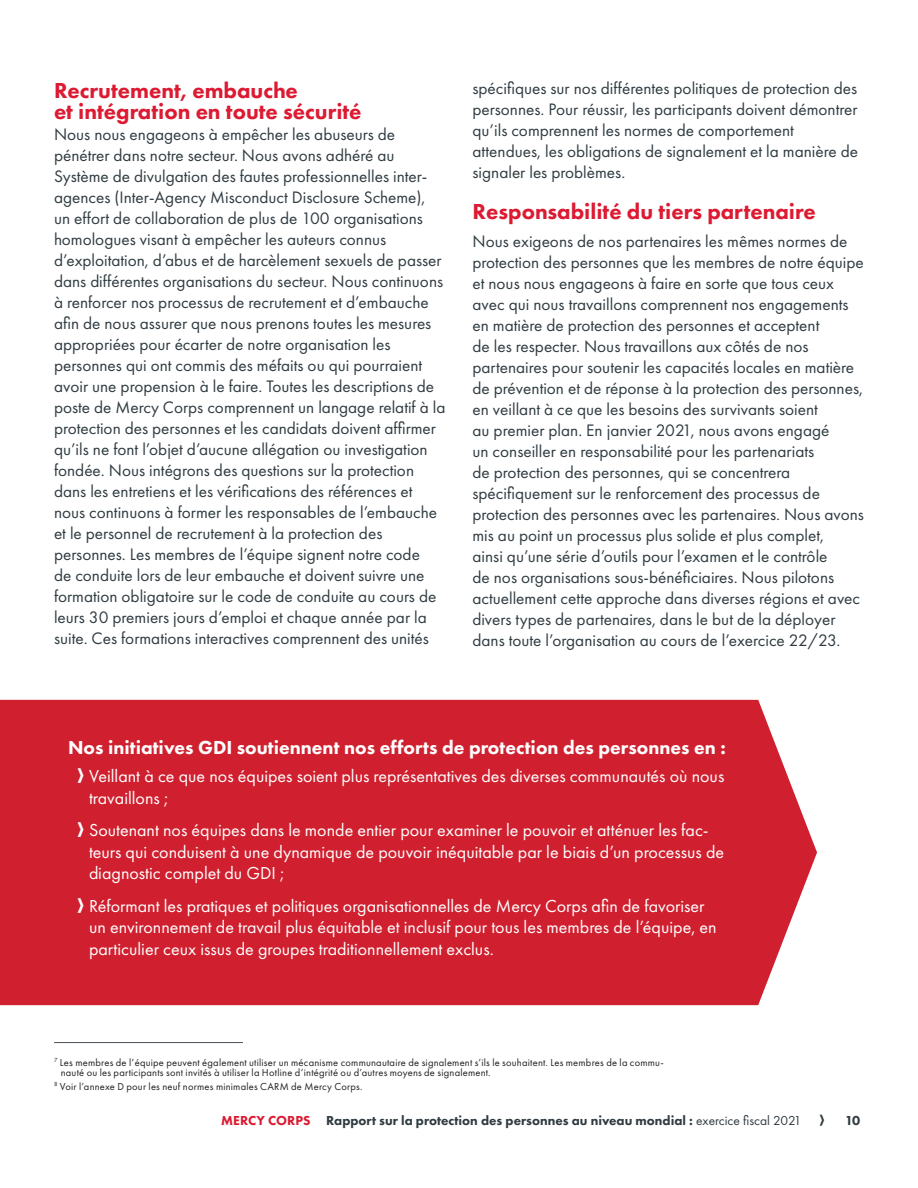
<style>
.page{position:relative;width:918px;height:1188px;background:#fff}
.page>*{position:absolute;margin:0;border:0;box-sizing:border-box;transform-origin:0 0}
.Body_Text{font:800 22.5px/21px "Futura PT";color:#dc1a32}
.Heading_3{font:800 22.5px "Futura PT";color:#dc1a32}
.Heading_4{font:800 19.5px "Futura PT";color:#fff}
.t1{font:18px/21.6px "Futura PT";color:#fff}
.Body_Text-2{font:17.25px/21px "Futura PT";color:#2f3b41}
.t2{font:800 13.5px "Futura PT";color:#2f3b41}
.Footnote{font:10.5px/10.5px "Futura PT";letter-spacing:.02em;color:#231f20}
.s1{color:#dc1a32}
.s2{font-weight:400}
</style>
<div class="page">
<div style="left:0;top:700px;width:817px;height:305px;background:#d0202f"></div>
<hr style="left:54px;top:1042px;width:189px;height:1px;background:#4c5159">
<svg style="left:78px;top:768px;width:5px;height:15px"></svg>
<svg style="left:78px;top:822px;width:5px;height:15px"></svg>
<svg style="left:78px;top:898px;width:5px;height:15px"></svg>
<p class="Body_Text" style="left:54px;top:80px;width:309px">Recrutement, embauche<br>et intégration en toute sécurité</p>
<p class="Body_Text-2" style="left:54px;top:124px;width:393px">Nous nous engageons à empêcher les abuseurs de pénétrer dans notre secteur. Nous avons adhéré au Système de divulgation des fautes professionnelles inter&shy;agences (Inter-Agency Misconduct Disclosure Scheme), un effort de collaboration de plus de 100 organisations homologues visant à empêcher les auteurs connus d’exploitation, d’abus et de harcèlement sexuels de passer dans différentes organisations du secteur. Nous continuons à renforcer nos processus de recrutement et d’embauche afin de nous assurer que nous prenons toutes les mesures appropriées pour écarter de notre organisation les personnes qui ont commis des méfaits ou qui pourraient avoir une propension à le faire. Toutes les descriptions de poste de Mercy Corps comprennent un langage relatif à la protection des personnes et les candidats doivent affirmer qu’ils ne font l’objet d’aucune allégation ou investigation fondée. Nous intégrons des questions sur la protection dans les entretiens et les vérifications des références et nous continuons à former les responsables de l’embauche et le personnel de recrutement à la protection des personnes. Les membres de l’équipe signent notre code<br>de conduite lors de leur embauche et doivent suivre une formation obligatoire sur le code de conduite au cours de leurs 30 premiers jours d’emploi et chaque année par la suite. Ces formations interactives comprennent des unités</p>
<p class="Body_Text-2" style="left:472px;top:78px;width:387px">spécifiques sur nos différentes politiques de protection des personnes. Pour réussir, les participants doivent démontrer qu’ils comprennent les normes de comportement attendues, les obligations de signalement et la manière de signaler les problèmes.</p>
<p class="Heading_3" style="left:472px;top:198px;width:345px">Responsabilité du tiers partenaire</p>
<p class="Body_Text-2" style="left:472px;top:231px;width:393px">Nous exigeons de nos partenaires les mêmes normes de protection des personnes que les membres de notre équipe et nous nous engageons à faire en sorte que tous ceux avec qui nous travaillons comprennent nos engagements en matière de protection des personnes et acceptent<br>de les respecter. Nous travaillons aux côtés de nos partenaires pour soutenir les capacités locales en matière de prévention et de réponse à la protection des personnes, en veillant à ce que les besoins des survivants soient<br>au premier plan. En janvier 2021, nous avons engagé<br>un conseiller en responsabilité pour les partenariats<br>de protection des personnes, qui se concentrera spécifiquement sur le renforcement des processus de protection des personnes avec les partenaires. Nous avons mis au point un processus plus solide et plus complet,<br>ainsi qu’une série d’outils pour l’examen et le contrôle<br>de nos organisations sous-bénéficiaires. Nous pilotons actuellement cette approche dans diverses régions et avec divers types de partenaires, dans le but de la déployer dans toute l’organisation au cours de l’exercice 22/23.</p>
<p class="Heading_4" style="left:68px;top:735px;width:659px">Nos initiatives GDI soutiennent nos efforts de protection des personnes en :</p>
<p class="t1" style="left:89px;top:765px;width:637px">Veillant à ce que nos équipes soient plus représentatives des diverses communautés où nous travaillons ;</p>
<p class="t1" style="left:89px;top:819px;width:637px">Soutenant nos équipes dans le monde entier pour examiner le pouvoir et atténuer les fac&shy;teurs qui conduisent à une dynamique de pouvoir inéquitable par le biais d’un processus de diagnostic complet du GDI ;</p>
<p class="t1" style="left:89px;top:895px;width:629px">Réformant les pratiques et politiques organisationnelles de Mercy Corps afin de favoriser un environnement de travail plus équitable et inclusif pour tous les membres de l’équipe, en particulier ceux issus de groupes traditionnellement exclus.</p>
<p class="Footnote" style="left:61px;top:1057px;width:605px;text-indent:-7px"><sup>7</sup> Les membres de l’équipe peuvent également utiliser un mécanisme communautaire de signalement s’ils le souhaitent. Les membres de la commu&shy;nauté ou les participants sont invités à utiliser la Hotline d’intégrité ou d’autres moyens de signalement.</p>
<p class="Footnote" style="left:54px;top:1081px;width:310px"><sup>8</sup> Voir l’annexe D pour les neuf normes minimales CARM de Mercy Corps.</p>
<p class="t2" style="left:221px;top:1112px;width:582px"><span class="s1">MERCY CORPS</span> Rapport sur la protection des personnes au niveau mondial : <span class="s2">exercice fiscal 2021</span></p>
<p class="t2" style="left:845px;top:1112px;width:17px">10</p>
</div>
